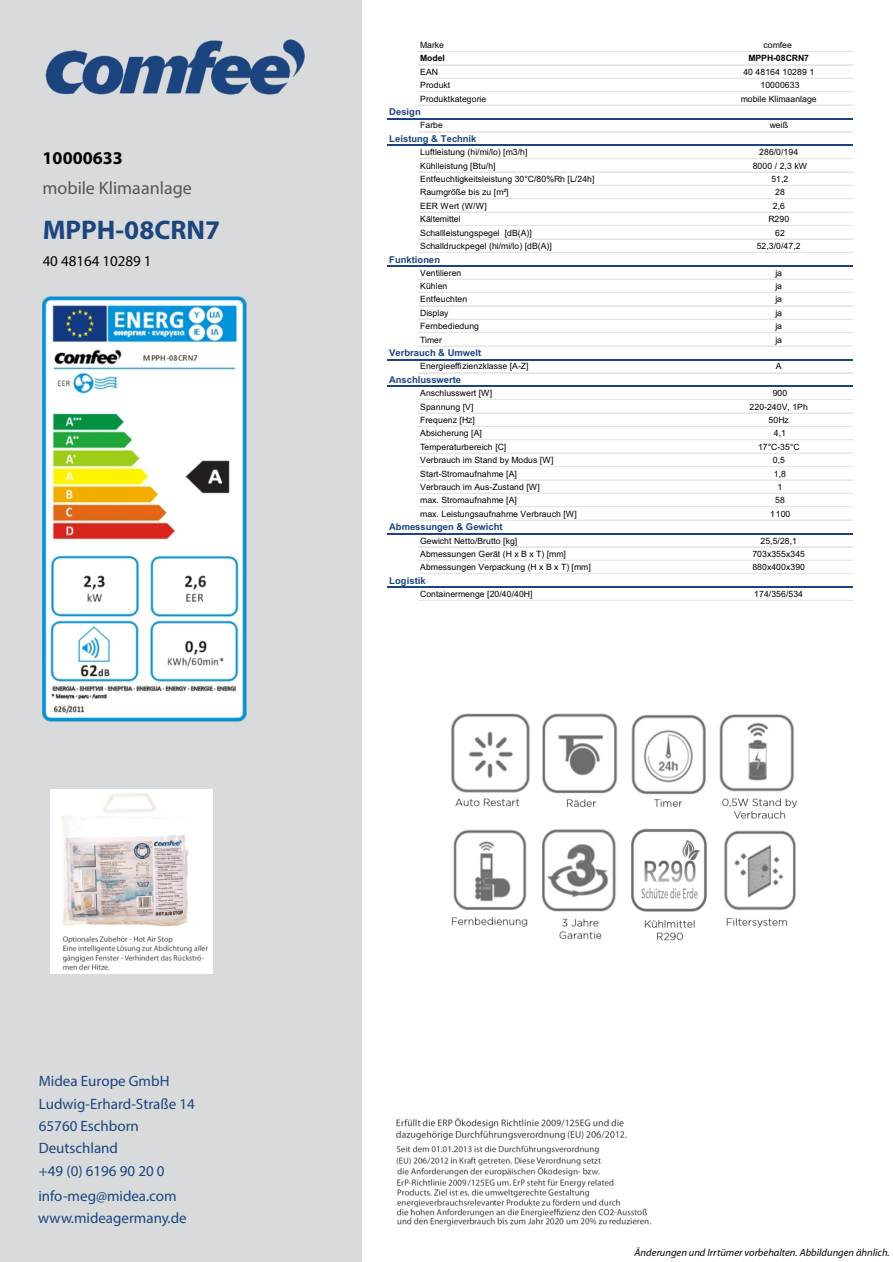
<style>
.page{position:relative;width:893px;height:1262px;background:#fff}
.page>*{position:absolute;margin:0;border:0;box-sizing:border-box;transform-origin:0 0}
.t1{font:700 27px "Myriad Pro";color:#1c457f}
.t2{font:18px "Myriad Pro";color:#555656}
.t3{font:700 18px "Myriad Pro";color:#000602}
.t4{font:15px/22.4px "Myriad Pro";color:#1c457f}
.t5{font:15px "Myriad Pro";color:#000602}
.t6{font:italic 10.5px "Myriad Pro";color:#000602}
.t7{font:700 9.45px "Arial";color:#1c447f}
.t8{font:8.7px "Arial";color:#000}
.t9{font:700 8.7px "Arial";color:#000}
</style>
<div class="page">
<div style="left:0;top:0;width:361px;height:1262px;background:#d8dadb"></div>
<hr style="left:418px;top:51px;width:434px;height:1px;background:#e5e5e5">
<hr style="left:418px;top:64px;width:434px;height:1px;background:#e5e5e5">
<hr style="left:418px;top:65px;width:434px;height:1px;background:#e5e5e5">
<hr style="left:418px;top:78px;width:434px;height:1px;background:#e5e5e5">
<hr style="left:418px;top:91px;width:434px;height:1px;background:#e5e5e5">
<hr style="left:418px;top:105px;width:434px;height:1px;background:#e5e5e5">
<hr style="left:387px;top:118px;width:465px;height:1px;background:#1c447f">
<hr style="left:418px;top:131px;width:434px;height:1px;background:#e5e5e5">
<hr style="left:418px;top:132px;width:434px;height:1px;background:#e5e5e5">
<hr style="left:387px;top:145px;width:465px;height:1px;background:#1c447f">
<hr style="left:418px;top:158px;width:434px;height:1px;background:#e5e5e5">
<hr style="left:418px;top:172px;width:434px;height:1px;background:#e5e5e5">
<hr style="left:418px;top:185px;width:434px;height:1px;background:#e5e5e5">
<hr style="left:418px;top:198px;width:434px;height:1px;background:#e5e5e5">
<hr style="left:418px;top:199px;width:434px;height:1px;background:#e5e5e5">
<hr style="left:418px;top:212px;width:434px;height:1px;background:#e5e5e5">
<hr style="left:418px;top:225px;width:434px;height:1px;background:#e5e5e5">
<hr style="left:418px;top:238px;width:434px;height:1px;background:#e5e5e5">
<hr style="left:418px;top:239px;width:434px;height:1px;background:#e5e5e5">
<hr style="left:418px;top:252px;width:434px;height:1px;background:#e5e5e5">
<hr style="left:387px;top:265px;width:465px;height:2px;background:#1c447f">
<hr style="left:418px;top:279px;width:434px;height:1px;background:#e5e5e5">
<hr style="left:418px;top:292px;width:434px;height:1px;background:#e5e5e5">
<hr style="left:418px;top:305px;width:434px;height:1px;background:#e5e5e5">
<hr style="left:418px;top:306px;width:434px;height:1px;background:#e5e5e5">
<hr style="left:418px;top:319px;width:434px;height:1px;background:#e5e5e5">
<hr style="left:418px;top:332px;width:434px;height:1px;background:#e5e5e5">
<hr style="left:418px;top:346px;width:434px;height:1px;background:#e5e5e5">
<hr style="left:387px;top:359px;width:465px;height:1px;background:#1c447f">
<hr style="left:418px;top:372px;width:434px;height:1px;background:#e5e5e5">
<hr style="left:387px;top:386px;width:465px;height:1px;background:#1c447f">
<hr style="left:418px;top:399px;width:434px;height:1px;background:#e5e5e5">
<hr style="left:418px;top:412px;width:434px;height:1px;background:#e5e5e5">
<hr style="left:418px;top:413px;width:434px;height:1px;background:#e5e5e5">
<hr style="left:418px;top:426px;width:434px;height:1px;background:#e5e5e5">
<hr style="left:418px;top:439px;width:434px;height:1px;background:#e5e5e5">
<hr style="left:418px;top:453px;width:434px;height:1px;background:#e5e5e5">
<hr style="left:418px;top:466px;width:434px;height:1px;background:#e5e5e5">
<hr style="left:418px;top:479px;width:434px;height:1px;background:#e5e5e5">
<hr style="left:418px;top:480px;width:434px;height:1px;background:#e5e5e5">
<hr style="left:418px;top:493px;width:434px;height:1px;background:#e5e5e5">
<hr style="left:418px;top:506px;width:434px;height:1px;background:#e5e5e5">
<hr style="left:418px;top:520px;width:434px;height:1px;background:#e5e5e5">
<hr style="left:387px;top:533px;width:465px;height:1px;background:#1c447f">
<hr style="left:418px;top:546px;width:434px;height:1px;background:#e5e5e5">
<hr style="left:418px;top:560px;width:434px;height:1px;background:#e5e5e5">
<hr style="left:418px;top:573px;width:434px;height:1px;background:#e5e5e5">
<hr style="left:387px;top:586px;width:465px;height:2px;background:#1c447f">
<hr style="left:418px;top:600px;width:434px;height:1px;background:#e5e5e5">
<img style="left:43px;top:296px;width:203px;height:426px">
<img style="left:45px;top:0;width:317px;height:190px">
<img style="left:50px;top:789px;width:163px;height:184px">
<img style="left:451px;top:713px;width:346px;height:228px">
<img style="left:395px;top:1118px;width:256px;height:109px">
<h2 class="t3" style="left:43px;top:150px;width:82px">10000633</h2>
<h2 class="t2" style="left:43px;top:180px;width:151px">mobile Klimaanlage</h2>
<h1 class="t1" style="left:43px;top:218px;width:179px">MPPH-08CRN7</h1>
<h3 class="t5" style="left:43px;top:254px;width:110px">40 48164 10289 1</h3>
<p class="t8" style="left:420px;top:42px;width:25px">Marke</p>
<p class="t8" style="left:763px;top:39px;width:30px">comfee</p>
<p class="t9" style="left:420px;top:55px;width:26px">Model</p>
<p class="t9" style="left:748px;top:55px;width:62px">MPPH-08CRN7</p>
<p class="t8" style="left:420px;top:69px;width:19px">EAN</p>
<p class="t8" style="left:743px;top:69px;width:72px">40 48164 10289 1</p>
<p class="t8" style="left:420px;top:82px;width:32px">Produkt</p>
<p class="t8" style="left:760px;top:82px;width:41px">10000633</p>
<p class="t8" style="left:420px;top:95px;width:67px">Produktkategorie</p>
<p class="t8" style="left:740px;top:95px;width:77px">mobile Klimaanlage</p>
<p class="t7" style="left:389px;top:108px;width:33px">Design</p>
<p class="t8" style="left:420px;top:122px;width:24px">Farbe</p>
<p class="t8" style="left:769px;top:122px;width:20px">weiß</p>
<p class="t7" style="left:389px;top:135px;width:89px">Leistung &amp; Technik</p>
<p class="t8" style="left:420px;top:149px;width:109px">Luftleistung (hi/mi/lo) [m3/h]</p>
<p class="t8" style="left:759px;top:149px;width:41px">286/0/194</p>
<p class="t8" style="left:420px;top:162px;width:77px">Kühlleistung [Btu/h]</p>
<p class="t8" style="left:752px;top:162px;width:56px">8000 / 2,3 kW</p>
<p class="t8" style="left:420px;top:176px;width:176px">Entfeuchtigkeitsleistung 30°C/80%Rh [L/24h]</p>
<p class="t8" style="left:771px;top:176px;width:19px">51,2</p>
<p class="t8" style="left:420px;top:189px;width:90px">Raumgröße bis zu [m²]</p>
<p class="t8" style="left:775px;top:189px;width:11px">28</p>
<p class="t8" style="left:420px;top:202px;width:68px">EER Wert (W/W]</p>
<p class="t8" style="left:772px;top:202px;width:14px">2,6</p>
<p class="t8" style="left:420px;top:213px;width:42px">Kältemittel</p>
<p class="t8" style="left:768px;top:216px;width:22px">R290</p>
<p class="t8" style="left:420px;top:229px;width:113px">Schallleistungspegel [dB(A)]</p>
<p class="t8" style="left:775px;top:229px;width:11px">62</p>
<p class="t8" style="left:420px;top:242px;width:133px">Schalldruckpegel (hi/mi/lo) [dB(A)]</p>
<p class="t8" style="left:756px;top:242px;width:45px">52,3/0/47,2</p>
<p class="t7" style="left:389px;top:256px;width:52px">Funktionen</p>
<p class="t8" style="left:420px;top:269px;width:43px">Ventilieren</p>
<p class="t8" style="left:775px;top:269px;width:8px">ja</p>
<p class="t8" style="left:420px;top:283px;width:29px">Kühlen</p>
<p class="t8" style="left:775px;top:283px;width:8px">ja</p>
<p class="t8" style="left:420px;top:296px;width:48px">Entfeuchten</p>
<p class="t8" style="left:775px;top:296px;width:8px">ja</p>
<p class="t8" style="left:420px;top:309px;width:30px">Display</p>
<p class="t8" style="left:775px;top:309px;width:8px">ja</p>
<p class="t8" style="left:420px;top:323px;width:60px">Fernbediedung</p>
<p class="t8" style="left:775px;top:323px;width:8px">ja</p>
<p class="t8" style="left:420px;top:336px;width:23px">Timer</p>
<p class="t8" style="left:775px;top:336px;width:8px">ja</p>
<p class="t7" style="left:389px;top:349px;width:93px">Verbrauch &amp; Umwelt</p>
<p class="t8" style="left:420px;top:363px;width:110px">Energieeffizienzklasse [A-Z]</p>
<p class="t8" style="left:776px;top:363px;width:7px">A</p>
<p class="t7" style="left:389px;top:376px;width:73px">Anschlusswerte</p>
<p class="t8" style="left:420px;top:390px;width:74px">Anschlusswert [W]</p>
<p class="t8" style="left:772px;top:390px;width:16px">900</p>
<p class="t8" style="left:420px;top:403px;width:55px">Spannung [V]</p>
<p class="t8" style="left:749px;top:403px;width:60px">220-240V, 1Ph</p>
<p class="t8" style="left:420px;top:416px;width:56px">Frequenz [Hz]</p>
<p class="t8" style="left:768px;top:416px;width:22px">50Hz</p>
<p class="t8" style="left:420px;top:430px;width:63px">Absicherung [A]</p>
<p class="t8" style="left:773px;top:430px;width:14px">4,1</p>
<p class="t8" style="left:420px;top:443px;width:88px">Temperaturbereich [C]</p>
<p class="t8" style="left:758px;top:443px;width:43px">17°C-35°C</p>
<p class="t8" style="left:420px;top:457px;width:135px">Verbrauch im Stand by Modus [W]</p>
<p class="t8" style="left:772px;top:457px;width:14px">0,5</p>
<p class="t8" style="left:420px;top:470px;width:98px">Start-Stromaufnahme [A]</p>
<p class="t8" style="left:773px;top:470px;width:14px">1,8</p>
<p class="t8" style="left:420px;top:483px;width:121px">Verbrauch im Aus-Zustand [W]</p>
<p class="t8" style="left:777px;top:483px;width:6px">1</p>
<p class="t8" style="left:420px;top:497px;width:98px">max. Stromaufnahme [A]</p>
<p class="t8" style="left:775px;top:497px;width:11px">58</p>
<p class="t8" style="left:420px;top:510px;width:158px">max. Leistungsaufnahme Verbrauch [W]</p>
<p class="t8" style="left:770px;top:510px;width:22px">1100</p>
<p class="t7" style="left:389px;top:523px;width:115px">Abmessungen &amp; Gewicht</p>
<p class="t8" style="left:420px;top:537px;width:99px">Gewicht Netto/Brutto [kg]</p>
<p class="t8" style="left:760px;top:537px;width:38px">25,5/28,1</p>
<p class="t8" style="left:420px;top:550px;width:147px">Abmessungen Gerät (H x B x T) [mm]</p>
<p class="t8" style="left:752px;top:550px;width:54px">703x355x345</p>
<p class="t8" style="left:420px;top:564px;width:172px">Abmessungen Verpackung (H x B x T) [mm]</p>
<p class="t8" style="left:752px;top:564px;width:54px">880x400x390</p>
<p class="t7" style="left:389px;top:577px;width:38px">Logistik</p>
<p class="t8" style="left:420px;top:590px;width:114px">Containermenge [20/40/40H]</p>
<p class="t8" style="left:754px;top:590px;width:50px">174/356/534</p>
<h3 class="t4" style="left:39px;top:1070px;width:157px">Midea Europe GmbH<br>Ludwig-Erhard-Straße 14<br>65760 Eschborn<br>Deutschland<br>+49 (0) 6196 90 20 0</h3>
<h3 class="t4" style="left:38px;top:1185px;width:150px">info-meg@midea.com www.mideagermany.de</h3>
<p class="t6" style="left:634px;top:1247px;width:257px">Änderungen und Irrtümer vorbehalten. Abbildungen ähnlich.</p>
</div>
